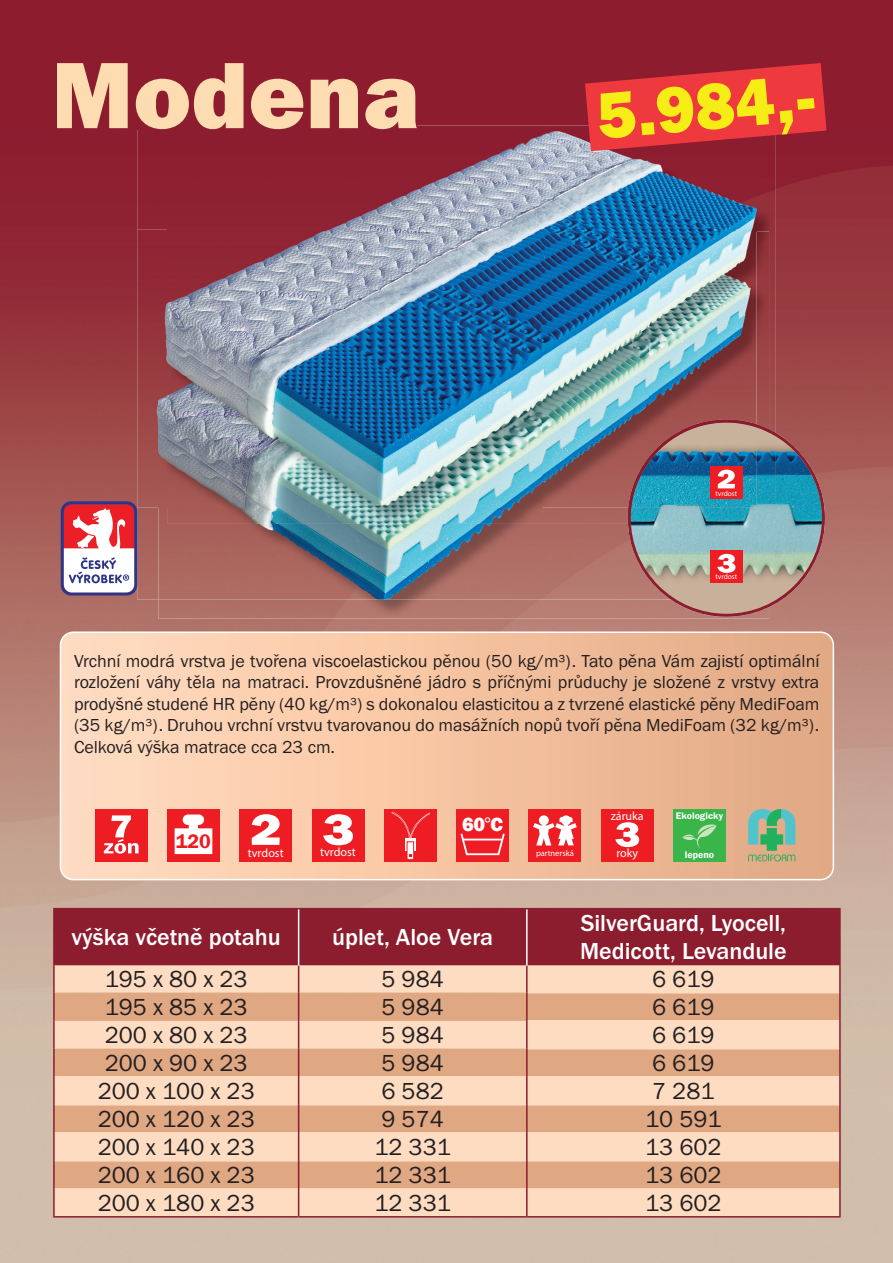
<style>
.page{position:relative;width:893px;height:1263px;background:#fff}
.page>*{position:absolute;margin:0;border:0;box-sizing:border-box;transform-origin:0 0}
.t1{font:97.5px "Franklin Gothic URW Hea";color:#fedcb1}
.t2{font:67.5px "Franklin Gothic URW Hea";color:#f7ed16}
.t3{font:24px "Franklin Gothic URW Boo";color:#231f20}
.t4{font:500 24px/28.8px "Franklin Gothic URW";color:#fff}
.t5{font:800 19.95px "Franklin Gothic";color:#fff}
.t6{font:600 19.95px "Franklin Gothic";color:#ee1d23}
.t7{font:18px/21.6px "Franklin Gothic URW Boo";color:#231f20;text-align:justify}
.t8{font:12px "Myriad Pro";color:#fff}
.t9{font:9.9px "Franklin Gothic URW Dem";color:#fff}
.t10{font:600 9.9px "Franklin Gothic";color:#fff}
.t11{font:8.55px "Myriad Pro";color:#fff}
.t12{font:7.35px "Myriad Pro";color:#fff}
.s1{font-family:"Myriad Pro";font-weight:400}
</style>
<div class="page">
<img style="left:0;top:0;width:893px;height:1263px">
<img style="left:158px;top:600px;width:611px;height:18px">
<img style="left:137px;top:507px;width:21px;height:93px">
<img style="left:158px;top:507px;width:470px;height:93px">
<img style="left:757px;top:151px;width:18px;height:269px">
<img style="left:757px;top:231px;width:12px;height:189px">
<img style="left:167px;top:507px;width:461px;height:17px">
<div style="left:137px;top:125px;width:448px;height:104px;background:#8c1d30"></div>
<img style="left:137px;top:125px;width:280px;height:4px">
<img style="left:137px;top:229px;width:30px;height:278px">
<img style="left:158px;top:231px;width:491px;height:276px">
<img style="left:167px;top:134px;width:590px;height:97px">
<img style="left:649px;top:231px;width:108px;height:189px">
<hr style="left:839px;top:965px;width:2px;height:28px;background:#8c1d2f">
<hr style="left:839px;top:993px;width:2px;height:28px;background:#8c1d2f">
<hr style="left:839px;top:1021px;width:2px;height:28px;background:#8c1d2f">
<hr style="left:839px;top:1049px;width:2px;height:28px;background:#8c1d2f">
<hr style="left:839px;top:1077px;width:2px;height:28px;background:#8c1d2f">
<hr style="left:839px;top:1105px;width:2px;height:28px;background:#8c1d2f">
<hr style="left:839px;top:1133px;width:2px;height:28px;background:#8c1d2f">
<hr style="left:839px;top:1161px;width:2px;height:28px;background:#8c1d2f">
<hr style="left:839px;top:1189px;width:2px;height:27px;background:#8c1d2f">
<hr style="left:527px;top:1216px;width:314px;height:1px;background:#8c1d2f">
<hr style="left:299px;top:1216px;width:228px;height:1px;background:#8c1d2f">
<hr style="left:53px;top:993px;width:2px;height:28px;background:#8c1d2f">
<hr style="left:53px;top:1021px;width:2px;height:28px;background:#8c1d2f">
<hr style="left:53px;top:1049px;width:2px;height:28px;background:#8c1d2f">
<hr style="left:53px;top:1077px;width:2px;height:28px;background:#8c1d2f">
<hr style="left:53px;top:1105px;width:2px;height:28px;background:#8c1d2f">
<hr style="left:53px;top:1133px;width:2px;height:28px;background:#8c1d2f">
<hr style="left:53px;top:1161px;width:2px;height:28px;background:#8c1d2f">
<hr style="left:53px;top:1189px;width:2px;height:27px;background:#8c1d2f">
<hr style="left:53px;top:1216px;width:246px;height:1px;background:#8c1d2f">
<hr style="left:53px;top:965px;width:2px;height:28px;background:#8c1d2f">
<svg style="left:54px;top:909px;width:786px;height:307px;background:#dda590"></svg>
<hr style="left:526px;top:965px;width:2px;height:28px;background:#8c1d2f">
<hr style="left:53px;top:908px;width:246px;height:1px;background:#8c1d2f">
<hr style="left:53px;top:909px;width:2px;height:56px;background:#8c1d2f">
<hr style="left:299px;top:908px;width:228px;height:1px;background:#8c1d2f">
<hr style="left:298px;top:909px;width:1px;height:56px;background:#fff">
<hr style="left:527px;top:908px;width:314px;height:1px;background:#8c1d2f">
<hr style="left:839px;top:909px;width:2px;height:56px;background:#8c1d2f">
<hr style="left:526px;top:909px;width:2px;height:56px;background:#fff">
<svg style="left:60px;top:632px;width:773px;height:248px;background:#f3c2a1"></svg>
<div style="left:60px;top:631px;width:774px;height:249px;border:2px solid #fff;border-radius:13px"></div>
<div style="left:95px;top:809px;width:52px;height:52px;background:#ee1d23"></div>
<svg style="left:104px;top:815px;width:35px;height:39px"></svg>
<div style="left:167px;top:809px;width:53px;height:52px;background:#ee1d23"></div>
<svg style="left:175px;top:814px;width:37px;height:40px"></svg>
<div style="left:240px;top:809px;width:52px;height:52px;background:#ee1d23"></div>
<svg style="left:252px;top:814px;width:28px;height:31px"></svg>
<div style="left:312px;top:809px;width:52px;height:52px;background:#ee1d23"></div>
<svg style="left:323px;top:814px;width:30px;height:31px"></svg>
<div style="left:384px;top:809px;width:53px;height:52px;background:#ee1d23"></div>
<svg style="left:391px;top:811px;width:39px;height:27px"></svg>
<svg style="left:405px;top:838px;width:11px;height:13px"></svg>
<svg style="left:407px;top:842px;width:7px;height:17px"></svg>
<div style="left:407px;top:842px;width:7px;height:17px;border:1px solid #ee1d23"></div>
<div style="left:456px;top:809px;width:53px;height:52px;background:#ee1d23"></div>
<svg style="left:460px;top:833px;width:45px;height:23px"></svg>
<hr style="left:463px;top:839px;width:39px;height:1px;background:#fff">
<div style="left:529px;top:809px;width:52px;height:52px;background:#ee1d23"></div>
<svg style="left:533px;top:815px;width:44px;height:30px"></svg>
<div style="left:601px;top:809px;width:52px;height:52px;background:#ee1d23"></div>
<svg style="left:615px;top:822px;width:24px;height:25px"></svg>
<div style="left:673px;top:809px;width:53px;height:52px;background:#3ab54a"></div>
<svg style="left:682px;top:824px;width:35px;height:25px"></svg>
<svg style="left:748px;top:809px;width:47px;height:52px;background:#80b492"></svg>
<svg style="left:585px;top:63px;width:241px;height:88px;background:#d6323a"></svg>
<svg style="left:628px;top:420px;width:197px;height:197px;background:#878c92"></svg>
<svg style="left:61px;top:501px;width:76px;height:94px"></svg>
<h1 class="t1" style="left:51px;top:32px;width:370px">Modena</h1>
<h2 class="t2" style="left:593px;top:73px;width:220px;rotate:-5deg">5.984,-</h2>
<p class="t12" style="left:715px;top:489px;width:23px">tvrdost</p>
<p class="t12" style="left:715px;top:572px;width:23px">tvrdost</p>
<p class="t7" style="left:74px;top:649px;width:747px">Vrchní modrá vrstva je tvořena viscoelastickou pěnou (50 kg/m³). Tato pěna Vám zajistí optimální rozložení váhy těla na matraci. Provzdušněné jádro s příčnými průduchy je složené z vrstvy extra prodyšné studené HR pěny (40 kg/m³) s dokonalou elasticitou a z tvrzené elastické pěny MediFoam (35 kg/m³). Druhou vrchní vrstvu tvarovanou do masážních nopů tvoří pěna MediFoam (32 kg/m³).<br>Celková výška matrace cca 23 cm.</p>
<p class="t6" style="left:176px;top:829px;width:37px">120</p>
<p class="t8" style="left:248px;top:845px;width:37px">tvrdost</p>
<p class="t8" style="left:320px;top:845px;width:37px">tvrdost</p>
<p class="t5" style="left:462px;top:812px;width:42px">60<span class="s1">°</span>C</p>
<h3 class="t4" style="left:72px;top:922px;width:211px">výška včetně potahu</h3>
<h3 class="t4" style="left:332px;top:922px;width:163px">úplet, Aloe Vera</h3>
<p class="t11" style="left:536px;top:848px;width:39px">partnerská</p>
<p class="t8" style="left:611px;top:808px;width:34px">záruka</p>
<p class="t8" style="left:616px;top:846px;width:23px">roky</p>
<p class="t9" style="left:676px;top:810px;width:49px">Ekologicky</p>
<p class="t10" style="left:685px;top:848px;width:31px">lepeno</p>
<h3 class="t4" style="left:580px;top:908px;width:208px">SilverGuard, Lyocell,<br>Medicott, Levandule</h3>
<h3 class="t3" style="left:105px;top:964px;width:144px">195 x 80 x 23</h3>
<h3 class="t3" style="left:382px;top:964px;width:64px">5 984</h3>
<h3 class="t3" style="left:652px;top:964px;width:64px">6 619</h3>
<h3 class="t3" style="left:105px;top:992px;width:144px">195 x 85 x 23</h3>
<h3 class="t3" style="left:382px;top:992px;width:64px">5 984</h3>
<h3 class="t3" style="left:652px;top:992px;width:64px">6 619</h3>
<h3 class="t3" style="left:105px;top:1020px;width:144px">200 x 80 x 23</h3>
<h3 class="t3" style="left:382px;top:1020px;width:64px">5 984</h3>
<h3 class="t3" style="left:652px;top:1020px;width:64px">6 619</h3>
<h3 class="t3" style="left:105px;top:1048px;width:144px">200 x 90 x 23</h3>
<h3 class="t3" style="left:382px;top:1048px;width:64px">5 984</h3>
<h3 class="t3" style="left:652px;top:1048px;width:64px">6 619</h3>
<h3 class="t3" style="left:98px;top:1076px;width:159px">200 x 100 x 23</h3>
<h3 class="t3" style="left:382px;top:1076px;width:64px">6 582</h3>
<h3 class="t3" style="left:652px;top:1076px;width:64px">7 281</h3>
<h3 class="t3" style="left:98px;top:1104px;width:159px">200 x 120 x 23</h3>
<h3 class="t3" style="left:382px;top:1104px;width:64px">9 574</h3>
<h3 class="t3" style="left:645px;top:1104px;width:78px">10 591</h3>
<h3 class="t3" style="left:98px;top:1132px;width:159px">200 x 140 x 23</h3>
<h3 class="t3" style="left:374px;top:1132px;width:78px">12 331</h3>
<h3 class="t3" style="left:645px;top:1132px;width:78px">13 602</h3>
<h3 class="t3" style="left:98px;top:1160px;width:159px">200 x 160 x 23</h3>
<h3 class="t3" style="left:374px;top:1160px;width:78px">12 331</h3>
<h3 class="t3" style="left:645px;top:1160px;width:78px">13 602</h3>
<h3 class="t3" style="left:98px;top:1188px;width:159px">200 x 180 x 23</h3>
<h3 class="t3" style="left:374px;top:1188px;width:78px">12 331</h3>
<h3 class="t3" style="left:645px;top:1188px;width:78px">13 602</h3>
</div>
